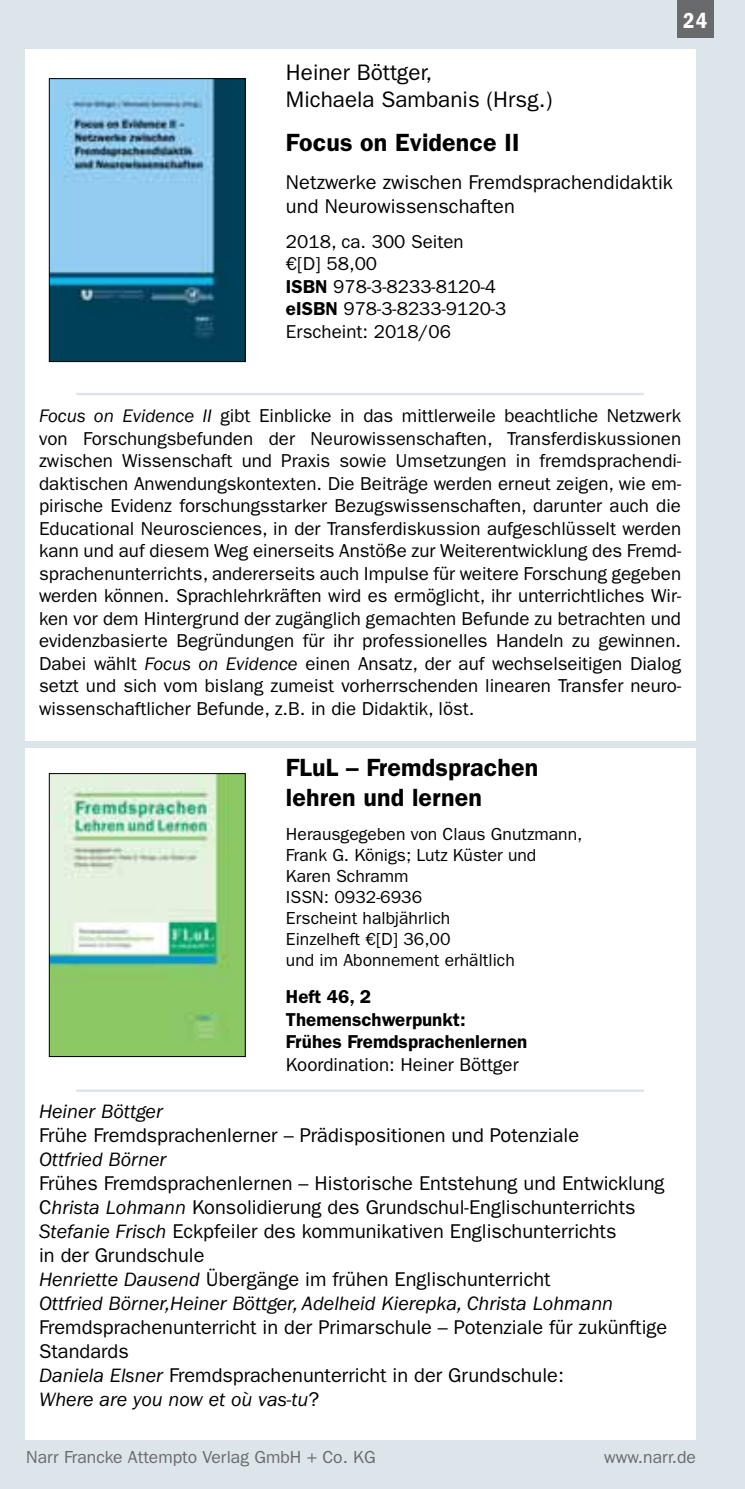
<style>
.page{position:relative;width:745px;height:1489px;background:#fff}
.page>*{position:absolute;margin:0;border:0;box-sizing:border-box;transform-origin:0 0}
.t1{font:600 25px/30px "ITC Franklin Gothic Std";letter-spacing:.005em;color:#000}
.t2{font:22.5px/27px "ITC Franklin Gothic Std";color:#000}
.t3{font:22.5px "ITC Franklin Gothic Std Dm Cd";color:#fff}
.t4{font:20px/24px "ITC Franklin Gothic Std";color:#000}
.t5{font:italic 20px "ITC Franklin Gothic Std";color:#000}
.t6{font:18.75px/22.5px "ITC Franklin Gothic Std";color:#000}
.t7{font:600 18.75px/22.5px "ITC Franklin Gothic Std";color:#000}
.t8{font:17.5px/21px "ITC Franklin Gothic Std";color:#000}
.t9{font:17.5px "ITC Franklin Gothic Std";color:#696a6d}
.s1{font-weight:600}
.s2{font-style:italic}
</style>
<div class="page">
<div style="left:0;top:0;width:744px;height:1488px;background:#dce5ea"></div>
<div style="left:25px;top:748px;width:669px;height:691px;background:#fff"></div>
<div style="left:25px;top:50px;width:669px;height:691px;background:#fff"></div>
<div style="left:676px;top:0;width:37px;height:37px;background:#696a6d"></div>
<hr style="left:76px;top:393px;width:567px;height:2px;background:#dce5ea">
<hr style="left:76px;top:1089px;width:567px;height:2px;background:#dce5ea">
<img style="left:51px;top:80px;width:192px;height:280px">
<div style="left:49px;top:78px;width:196px;height:284px;border:1px solid #000"></div>
<img style="left:51px;top:775px;width:192px;height:279px">
<div style="left:49px;top:773px;width:196px;height:283px;border:1px solid #000"></div>
<p class="t3" style="left:682px;top:8px;width:26px">24</p>
<p class="t2" style="left:286px;top:59px;width:268px">Heiner Böttger,<br>Michaela Sambanis (Hrsg.)</p>
<h1 class="t1" style="left:286px;top:127px;width:235px">Focus on Evidence II</h1>
<p class="t4" style="left:286px;top:170px;width:388px">Netzwerke zwischen Fremdsprachendidaktik und Neurowissenschaften</p>
<p class="t6" style="left:286px;top:230px;width:222px">2018, ca. 300 Seiten<br>€[D] 58,00<br><span class="s1">ISBN</span> 978-3-8233-8120-4 <span class="s1">eISBN</span> 978-3-8233-9120-3<br>Erscheint: 2018/06</p>
<p class="t6" style="left:39px;top:405px;width:643px;text-align:justify"><span class="s2">Focus on Evidence II</span> gibt Einblicke in das mittlerweile beachtliche Netzwerk von Forschungsbefunden der Neurowissenschaften, Transferdiskussionen zwischen Wissenschaft und Praxis sowie Umsetzungen in fremdsprachendi&shy;daktischen Anwendungskontexten. Die Beiträge werden erneut zeigen, wie em&shy;pirische Evidenz forschungsstarker Bezugswissenschaften, darunter auch die Educational Neurosciences, in der Transferdiskussion aufgeschlüsselt werden kann und auf diesem Weg einerseits Anstöße zur Weiterentwicklung des Fremd&shy;sprachenunterrichts, andererseits auch Impulse für weitere Forschung gegeben werden können. Sprachlehrkräften wird es ermöglicht, ihr unterrichtliches Wir&shy;ken vor dem Hintergrund der zugänglich gemachten Befunde zu betrachten und evidenzbasierte Begründungen für ihr professionelles Handeln zu gewinnen.<br>Dabei wählt <span class="s2">Focus on Evidence</span> einen Ansatz, der auf wechselseitigen Dialog setzt und sich vom bislang zumeist vorherrschenden linearen Transfer neuro&shy;wissenschaftlicher Befunde, z.B. in die Didaktik, löst.</p>
<h1 class="t1" style="left:286px;top:752px;width:254px">FLuL – Fremdsprachen lehren und lernen</h1>
<p class="t8" style="left:286px;top:823px;width:298px">Herausgegeben von Claus Gnutzmann,<br>Frank G. Königs; Lutz Küster und<br>Karen Schramm<br>ISSN: 0932-6936<br>Erscheint halbjährlich<br>Einzelheft €[D] 36,00<br>und im Abonnement erhältlich</p>
<p class="t7" style="left:286px;top:985px;width:243px">Heft 46, 2<br>Themenschwerpunkt:<br>Frühes Fremdsprachenlernen</p>
<p class="t6" style="left:286px;top:1053px;width:234px">Koordination: Heiner Böttger</p>
<p class="t5" style="left:39px;top:1100px;width:125px">Heiner Böttger</p>
<p class="t4" style="left:39px;top:1123px;width:541px">Frühe Fremdsprachenlerner – Prädispositionen und Potenziale</p>
<p class="t5" style="left:39px;top:1148px;width:129px">Ottfried Börner</p>
<p class="t4" style="left:39px;top:1171px;width:626px">Frühes Fremdsprachenlernen – Historische Entstehung und Entwicklung C<span class="s2">hrista Lohmann</span> Konsolidierung des Grundschul-Englischunterrichts <span class="s2">Stefanie Frisch</span> Eckpfeiler des kommunikativen Englischunterrichts<br>in der Grundschule<br><span class="s2">Henriette Dausend</span> Übergänge im frühen Englischunterricht<br><span class="s2">Ottfried Börner,Heiner Böttger, Adelheid Kierepka, Christa Lohmann</span></p>
<p class="t4" style="left:39px;top:1315px;width:629px">Fremdsprachenunterricht in der Primarschule – Potenziale für zukünftige Standards<br><span class="s2">Daniela Elsner</span> Fremdsprachenunterricht in der Grundschule:<br><span class="s2">Where are you now et où vas-tu</span>?</p>
<p class="t9" style="left:26px;top:1447px;width:351px">Narr Francke Attempto Verlag GmbH + Co. KG</p>
<p class="t9" style="left:604px;top:1447px;width:93px">www.narr.de</p>
</div>
